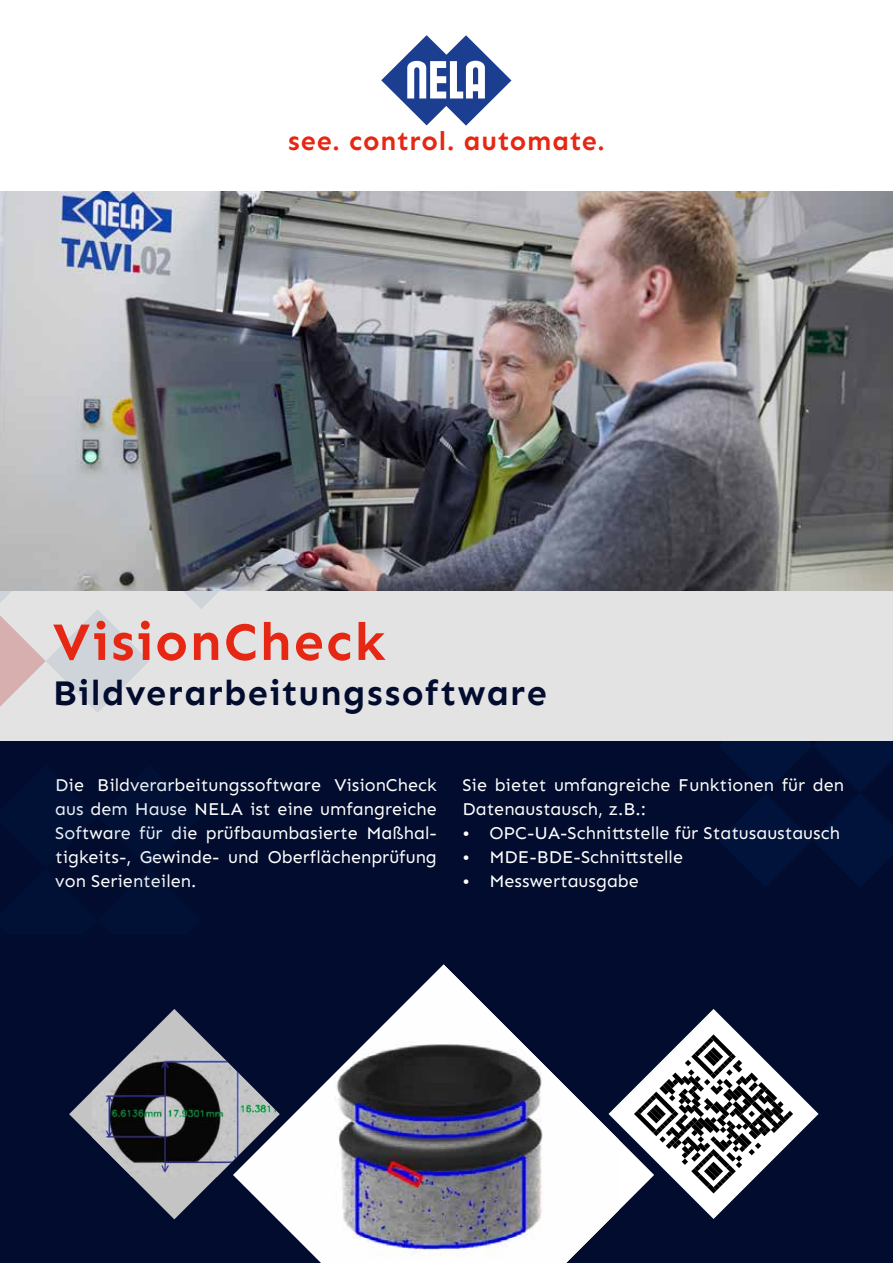
<style>
.page{position:relative;width:893px;height:1263px;background:#fff}
.page>*{position:absolute;margin:0;border:0;box-sizing:border-box;transform-origin:0 0}
.t1{font:700 54px "Sen";letter-spacing:.035em;color:#e52713}
.t2{font:700 36px "Sen";letter-spacing:.035em;color:#010c2e}
.t3{font:700 27px "Sen";letter-spacing:.025em;color:#e52713}
.t4{font:18px/24px "Sen";color:#fff;text-align:justify}
</style>
<div class="page">
<div style="left:0;top:191px;width:893px;height:1072px;background:#010c2e"></div>
<svg style="left:720px;top:741px;width:173px;height:146px"></svg>
<svg style="left:381px;top:35px;width:130px;height:90px"></svg>
<svg style="left:665px;top:1009px;width:154px;height:210px"></svg>
<div style="left:231px;top:963px;width:434px;height:300px;background:#010c2e;opacity:.17"></div>
<svg style="left:619px;top:964px;width:35px;height:299px"></svg>
<img style="left:233px;top:964px;width:386px;height:299px">
<div style="left:68px;top:1008px;width:217px;height:217px;background:#010c2e;opacity:.17"></div>
<svg style="left:69px;top:1009px;width:211px;height:210px"></svg>
<img style="left:92px;top:1051px;width:188px;height:126px">
<div style="left:0;top:590px;width:893px;height:151px;background:#e3e3e3"></div>
<svg style="left:0;top:590px;width:374px;height:123px"></svg>
<img style="left:0;top:191px;width:893px;height:399px">
<h3 class="t3" style="left:288px;top:126px;width:318px">see. control. automate.</h3>
<h1 class="t1" style="left:53px;top:611px;width:335px">VisionCheck</h1>
<h2 class="t2" style="left:53px;top:672px;width:496px">Bildverarbeitungssoftware</h2>
<p class="t4" style="left:55px;top:773px;width:383px">Die Bildverarbeitungssoftware VisionCheck aus dem Hause NELA ist eine umfangreiche Software für die prüfbaumbasierte Maßhal&shy;tigkeits-, Gewinde- und Oberflächenprüfung von Serienteilen.</p>
<p class="t4" style="left:462px;top:773px;width:383px">Sie bietet umfangreiche Funktionen für den<br>Datenaustausch, z.B.:</p>
<p class="t4" style="left:462px;top:821px;width:379px">• OPC-UA-Schnittstelle für Statusaustausch</p>
<p class="t4" style="left:462px;top:845px;width:222px">• MDE-BDE-Schnittstelle</p>
<p class="t4" style="left:462px;top:869px;width:178px">• Messwertausgabe</p>
</div>
